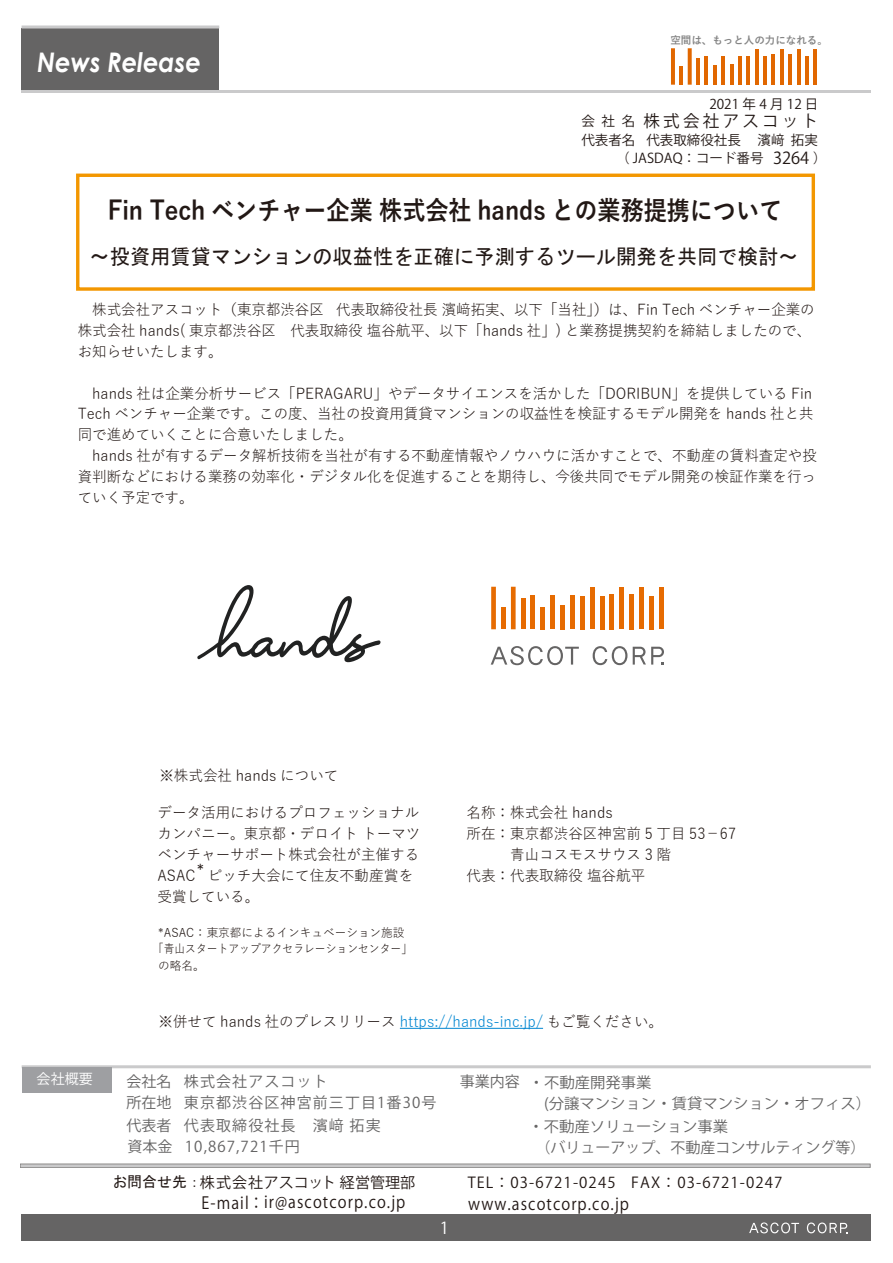
<style>
.page{position:relative;width:893px;height:1263px;background:#fff}
.page>*{position:absolute;margin:0;border:0;box-sizing:border-box;transform-origin:0 0}
.t1{font:italic 700 27px "Century Gothic";color:#fff;scale:.9 1}
.t2{font:700 26.25px/31.7px "Yu Gothic";color:#221815;scale:.88 1}
.t3{font:21px "MS Gothic";color:#221815;scale:.96 1}
.t4{font:16.65px "Koz Go Pr 6 N";letter-spacing:.075em;color:#221815;scale:.9 1}
.t5{font:16.5px "Koz Go Pr 6 N";letter-spacing:.2em;color:#221815}
.t6{font:16.5px "Koz Go Pr 6 N";color:#fff}
.t7{font:15px/20.9px "Yu Gothic";color:#221815;scale:.96 1}
.t8{font:15px/21px "Yu Gothic";color:#221815}
.t9{font:15px/21px "Koz Go Pr 6 N";color:#656464}
.t10{font:15px/21px "Koz Go Pr 6 N";letter-spacing:.075em;color:#656464}
.t11{font:15px "Koz Go Pr 6 N";letter-spacing:.075em;color:#221815}
.t12{font:15px "Koz Go Pr 6 N";letter-spacing:.005em;color:#221815}
.t13{font:13.95px "Koz Go Pr 6 N";color:#fff}
.t14{font:13.5px/19.5px "Koz Go Pr 6 N";color:#221815}
.t15{font:12px "Yu Gothic";color:#221815}
.t16{font:12px "Yu Gothic";color:#221815;scale:.9 1}
.t17{font:12px "MS Gothic";color:#221815}
.t18{font:700 10.5px "Yu Gothic";letter-spacing:-.005em;color:#858585}
.s1{font-size:16.5px}
.s2{color:#0086d1}
.s3{font-family:"MS P Gothic"}
</style>
<div class="page">
<div style="left:22px;top:28px;width:197px;height:62px;background:#656464"></div>
<hr style="left:22px;top:90px;width:849px;height:3px;background:#cacacb">
<hr style="left:22px;top:26px;width:197px;height:3px;background:#cacacb">
<hr style="left:780px;top:49px;width:4px;height:36px;background:#e16700">
<svg style="left:797px;top:49px;width:3px;height:36px"></svg>
<hr style="left:771px;top:54px;width:4px;height:31px;background:#e16700">
<hr style="left:813px;top:49px;width:4px;height:36px;background:#e16700">
<hr style="left:805px;top:56px;width:4px;height:29px;background:#e16700">
<hr style="left:788px;top:54px;width:4px;height:31px;background:#e16700">
<hr style="left:755px;top:49px;width:4px;height:36px;background:#e16700">
<hr style="left:671px;top:48px;width:4px;height:37px;background:#e16700">
<svg style="left:688px;top:48px;width:4px;height:37px"></svg>
<hr style="left:746px;top:56px;width:4px;height:29px;background:#e16700">
<hr style="left:763px;top:56px;width:4px;height:29px;background:#e16700">
<hr style="left:713px;top:66px;width:4px;height:19px;background:#e16700">
<hr style="left:730px;top:64px;width:4px;height:21px;background:#e16700">
<hr style="left:721px;top:56px;width:4px;height:29px;background:#e16700">
<hr style="left:696px;top:58px;width:4px;height:27px;background:#e16700">
<hr style="left:679px;top:66px;width:4px;height:19px;background:#e16700">
<hr style="left:738px;top:56px;width:4px;height:29px;background:#e16700">
<hr style="left:704px;top:56px;width:4px;height:29px;background:#e16700">
<div style="left:22px;top:1214px;width:849px;height:27px;background:#656464"></div>
<svg style="left:749px;top:1222px;width:50px;height:11px"></svg>
<svg style="left:807px;top:1222px;width:40px;height:11px"></svg>
<div style="left:76px;top:174px;width:739px;height:117px;border:3px solid #f39700"></div>
<hr style="left:400px;top:1028px;width:143px;height:1px;background:#0086d1">
<div style="left:619px;top:588px;width:5px;height:41px;background:#e66b01"></div>
<div style="left:639px;top:588px;width:5px;height:41px;background:#e66b01"></div>
<div style="left:609px;top:594px;width:5px;height:35px;background:#e66b01"></div>
<hr style="left:659px;top:588px;width:4px;height:41px;background:#e66b01">
<div style="left:649px;top:596px;width:5px;height:33px;background:#e66b01"></div>
<div style="left:629px;top:594px;width:5px;height:35px;background:#e66b01"></div>
<hr style="left:590px;top:588px;width:4px;height:41px;background:#e66b01">
<div style="left:491px;top:587px;width:5px;height:42px;background:#e66b01"></div>
<div style="left:511px;top:587px;width:5px;height:42px;background:#e66b01"></div>
<div style="left:580px;top:596px;width:5px;height:33px;background:#e66b01"></div>
<hr style="left:600px;top:596px;width:4px;height:33px;background:#e66b01">
<div style="left:540px;top:607px;width:5px;height:22px;background:#e66b01"></div>
<div style="left:560px;top:605px;width:5px;height:24px;background:#e66b01"></div>
<div style="left:550px;top:596px;width:5px;height:33px;background:#e66b01"></div>
<hr style="left:521px;top:598px;width:4px;height:31px;background:#e66b01">
<div style="left:501px;top:608px;width:5px;height:21px;background:#e66b01"></div>
<div style="left:570px;top:596px;width:5px;height:33px;background:#e66b01"></div>
<hr style="left:531px;top:596px;width:4px;height:33px;background:#e66b01">
<svg style="left:593px;top:646px;width:34px;height:19px"></svg>
<svg style="left:491px;top:646px;width:88px;height:19px"></svg>
<svg style="left:633px;top:647px;width:31px;height:18px"></svg>
<svg style="left:197px;top:585px;width:183px;height:77px"></svg>
<svg style="left:20px;top:1163px;width:851px;height:5px"></svg>
<hr style="left:21px;top:1164px;width:849px;height:3px;background:#cacacb">
<hr style="left:22px;top:1065px;width:849px;height:3px;background:#cacacb">
<div style="left:22px;top:1067px;width:89px;height:26px;background:#9e9fa2"></div>
<h1 class="t1" style="left:37px;top:42px;width:183px">News Release</h1>
<p class="t18" style="left:670px;top:34px;width:159px">空間は、もっと人の力になれる。</p>
<p class="t14" style="left:709px;top:94px;width:110px">2021 年 4 月 12 日</p>
<p class="t5" style="left:643px;top:112px;width:176px">株式会社アスコット</p>
<p class="t14" style="left:616px;top:132px;width:212px;line-height:17.9px;text-indent:30px">代表取締役社長　 濱﨑 拓実（ JASDAQ：コード番号 <span class="s1">3264</span> ）</p>
<p class="t14" style="left:581px;top:111px;width:55px">会 社 名代表者名</p>
<h2 class="t2" style="left:108px;top:196px;width:768px">Fin Tech ベンチャー企業 株式会社 hands との業務提携について　　　　　　　</h2>
<h2 class="t2" style="left:355px;top:227px;width:133px">　　　　　</h2>
<h3 class="t3" style="left:90px;top:246px;width:740px">～投資用賃貸マンションの収益性を正確に予測するツール開発を共同で検討～</h3>
<p class="t7" style="left:78px;top:297px;width:769px;text-indent:15px">株式会社アスコット（東京都渋谷区 代表取締役社長 濱﨑拓実、以下「当社」）は、Fin Tech ベンチャー企業の株式会社 hands( 東京都渋谷区　代表取締役 塩谷航平、以下「hands 社」) と業務提携契約を締結しましたので、お知らせいたします。</p>
<p class="t7" style="left:78px;top:381px;width:771px">　hands 社は企業分析サービス「PERAGARU」やデータサイエンスを活かした「DORIBUN」を提供している Fin Tech ベンチャー企業です。この度、当社の投資用賃貸マンションの収益性を検証するモデル開発を hands 社と共同で進めていくことに合意いたしました。<br>　hands 社が有するデータ解析技術を当社が有する不動産情報やノウハウに活かすことで、不動産の賃料査定や投資判断などにおける業務の効率化・デジタル化を促進することを期待し、今後共同でモデル開発の検証作業を行っていく予定です。</p>
<p class="t8" style="left:159px;top:763px;width:181px">※株式会社 hands について</p>
<p class="t8" style="left:157px;top:800px;width:265px">データ活用におけるプロフェッショナルカンパニー。東京都・デロイト トーマツベンチャーサポート株式会社が主催する<br>ASAC ピッチ大会にて住友不動産賞を受賞している。</p>
<p class="t17" style="left:197px;top:861px;width:7px">*</p>
<p class="t15" style="left:158px;top:921px;width:248px">*ASAC ： 東京都によるインキュベーション施設</p>
<p class="t16" style="left:153px;top:937px;width:289px">「青山スタートアップアクセラレーションセンター」</p>
<p class="t15" style="left:158px;top:954px;width:48px">の略名。</p>
<p class="t8" style="left:466px;top:800px;width:271px">名称：株式会社 hands<br>所在：東京都渋谷区神宮前 5 丁目 53－67　　　青山コスモスサウス 3 階<br>代表：代表取締役 塩谷航平</p>
<p class="t13" style="left:37px;top:1071px;width:58px">会社概要</p>
<p class="t8" style="left:158px;top:1009px;width:506px">※併せて hands 社のプレスリリース <span class="s2">https://hands-inc.jp/</span> もご覧ください。</p>
<p class="t9" style="left:127px;top:1072px;width:46px">会社名所在地</p>
<p class="t9" style="left:127px;top:1115px;width:48px">代表者資本金</p>
<p class="t10" style="left:184px;top:1072px;width:254px">株式会社アスコット<br>東京都渋谷区神宮前三丁目1番30号</p>
<p class="t10" style="left:184px;top:1115px;width:198px">代表取締役社長　濱﨑 拓実<br>10,867,721千円</p>
<p class="t9" style="left:529px;top:1072px;width:344px;text-indent:-69px">事業内容 ・不動産開発事業<br>　(分譲マンション・賃貸マンション・オフィス）</p>
<p class="t9" style="left:535px;top:1137px;width:331px">（バリューアップ、不動産コンサルティング等）</p>
<p class="t9" style="left:529px;top:1117px;width:201px">・不動産ソリューション事業</p>
<p class="t12" style="left:113px;top:1174px;width:304px"><span class="s3">お問合せ先：</span>株式会社アスコット 経営管理部</p>
<p class="t11" style="left:468px;top:1174px;width:316px">TEL：03-6721-0245 FAX：03-6721-0247</p>
<p class="t4" style="left:201px;top:1193px;width:228px">E-mail： ir@ascotcorp.co.jp</p>
<p class="t4" style="left:468px;top:1195px;width:180px">www.ascotcorp.co.jp</p>
<p class="t6" style="left:440px;top:1218px;width:11px">1</p>
</div>
